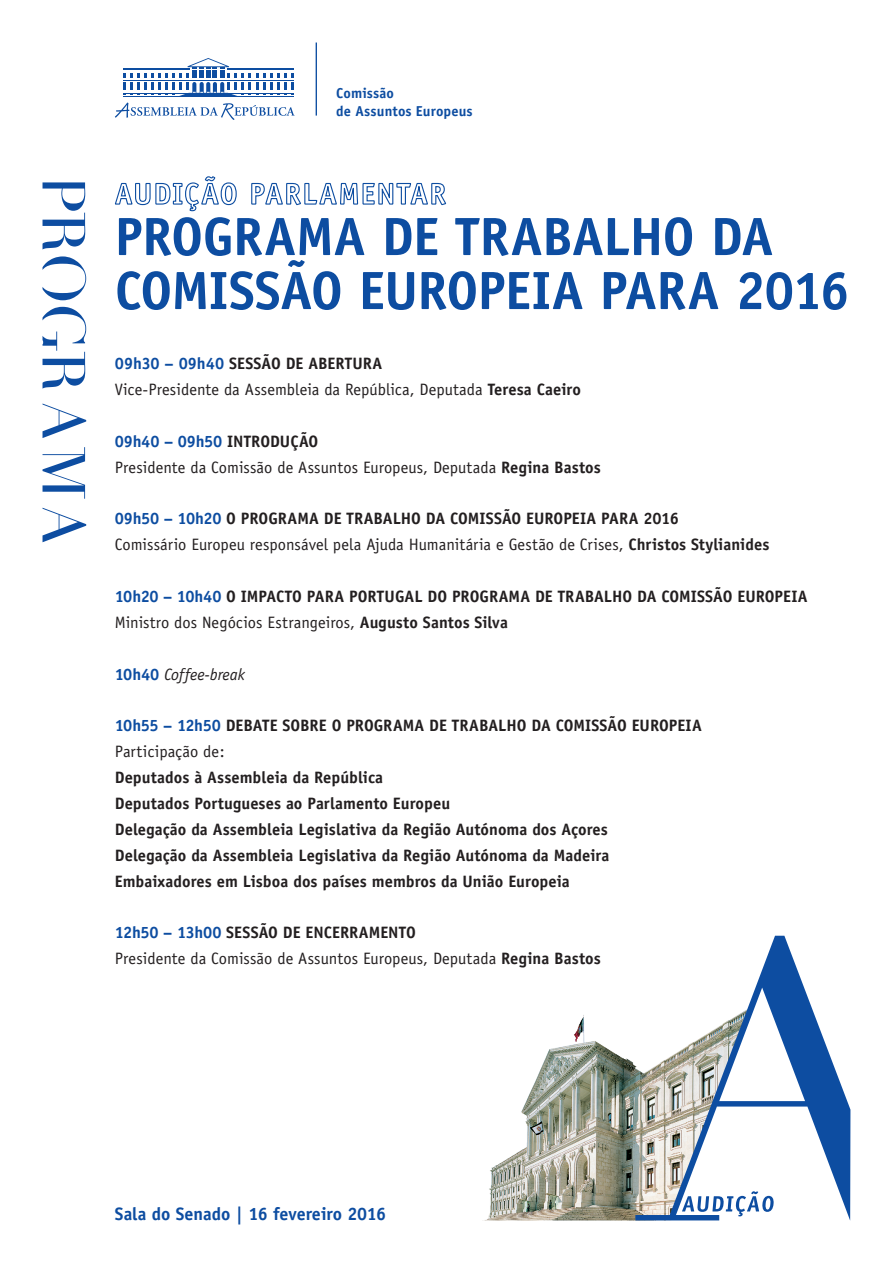
<style>
.page{position:relative;width:893px;height:1263px;background:#fff}
.page>*{position:absolute;margin:0;border:0;box-sizing:border-box;transform-origin:0 0}
.t1{font:700 54px/54px "Officina Sans";letter-spacing:-.015em;color:#0d4da1}
.t2{font:700 18px "Officina Sans";color:#0d4da1}
.t3{font:700 16.5px "Officina Sans";color:#231f20}
.t4{font:16.5px "Officina Sans";color:#231f20}
.t5{font:700 16.5px "Officina Sans";letter-spacing:-.005em;color:#0d4da1}
.t6{font:italic 16.5px "Officina Sans";color:#231f20}
.t7{font:700 14.4px/18px "Officina Sans";letter-spacing:.01em;color:#0d4da1}
.s1{color:#0d4da1}
.s2{font-weight:700}
.s3{color:#231f20}
.s4{font-weight:700;font-style:normal;color:#0d4da1}
</style>
<div class="page">
<img style="left:486px;top:1015px;width:149px;height:205px">
<svg style="left:635px;top:936px;width:215px;height:284px"></svg>
<svg style="left:682px;top:1191px;width:92px;height:25px"></svg>
<hr style="left:316px;top:43px;width:1px;height:73px;background:#0d4da1">
<svg style="left:114px;top:58px;width:333px;height:154px"></svg>
<svg style="left:43px;top:182px;width:43px;height:360px"></svg>
<p class="t7" style="left:336px;top:84px;width:138px">Comissão<br>de Assuntos Europeus</p>
<p class="t1" style="left:115px;top:209px;width:736px">PROGRAMA DE TRABALHO DA<br>COMISSÃO EUROPEIA PARA 2016</p>
<p class="t3" style="left:115px;top:353px;width:269px"><span class="s1">09h30 – 09h40</span> SESSÃO DE ABERTURA</p>
<p class="t4" style="left:115px;top:380px;width:468px">Vice-Presidente da Assembleia da República, Deputada <span class="s2">Teresa Caeiro</span></p>
<p class="t5" style="left:115px;top:431px;width:205px">09h40 – 09h50 <span class="s3">INTRODUÇÃO</span></p>
<p class="t4" style="left:115px;top:457px;width:488px">Presidente da Comissão de Assuntos Europeus, Deputada <span class="s2">Regina Bastos</span></p>
<p class="t3" style="left:115px;top:508px;width:566px"><span class="s1">09h50 – 10h20</span> O PROGRAMA DE TRABALHO DA COMISSÃO EUROPEIA PARA 2016</p>
<p class="t4" style="left:115px;top:535px;width:656px">Comissário Europeu responsável pela Ajuda Humanitária e Gestão de Crises, <span class="s2">Christos Stylianides</span></p>
<p class="t3" style="left:115px;top:586px;width:694px"><span class="s1">10h20 – 10h40</span> O IMPACTO PARA PORTUGAL DO PROGRAMA DE TRABALHO DA COMISSÃO EUROPEIA</p>
<p class="t4" style="left:115px;top:613px;width:395px">Ministro dos Negócios Estrangeiros, <span class="s2">Augusto Santos Silva</span></p>
<p class="t6" style="left:115px;top:664px;width:132px"><span class="s4">10h40</span> Coffee-break</p>
<p class="t3" style="left:115px;top:715px;width:588px"><span class="s1">10h55 – 12h50</span> DEBATE SOBRE O PROGRAMA DE TRABALHO DA COMISSÃO EUROPEIA</p>
<p class="t4" style="left:115px;top:742px;width:111px">Participação de:</p>
<p class="t3" style="left:115px;top:767px;width:270px">Deputados à Assembleia da República</p>
<p class="t3" style="left:115px;top:793px;width:337px">Deputados Portugueses ao Parlamento Europeu</p>
<p class="t3" style="left:115px;top:819px;width:495px">Delegação da Assembleia Legislativa da Região Autónoma dos Açores</p>
<p class="t3" style="left:115px;top:845px;width:496px">Delegação da Assembleia Legislativa da Região Autónoma da Madeira</p>
<p class="t3" style="left:115px;top:871px;width:457px">Embaixadores em Lisboa dos países membros da União Europeia</p>
<p class="t3" style="left:115px;top:922px;width:303px"><span class="s1">12h50 – 13h00</span> SESSÃO DE ENCERRAMENTO</p>
<p class="t4" style="left:115px;top:949px;width:488px">Presidente da Comissão de Assuntos Europeus, Deputada <span class="s2">Regina Bastos</span></p>
<p class="t2" style="left:115px;top:1203px;width:273px">Sala do Senado | 16 fevereiro 2016</p>
</div>
